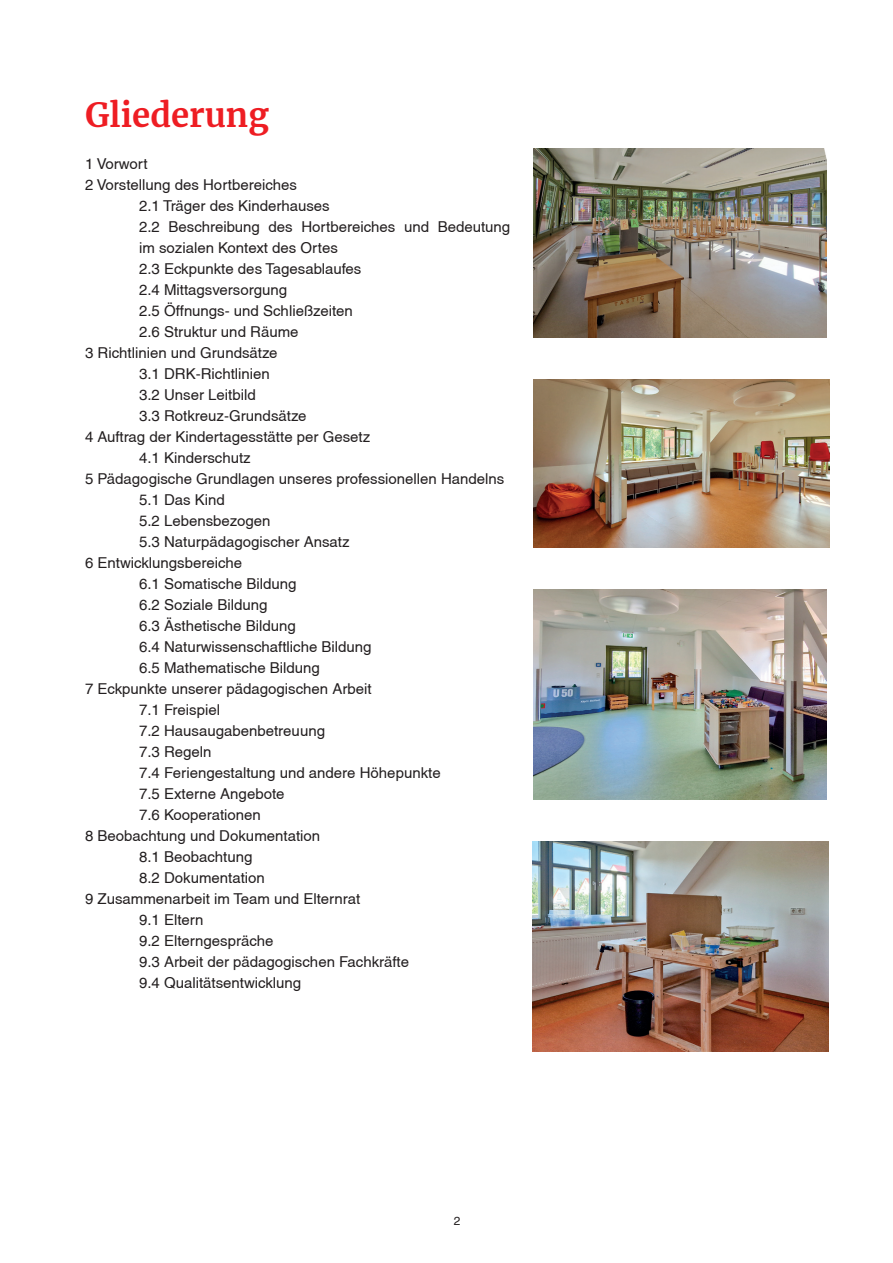
<style>
.page{position:relative;width:893px;height:1263px;background:#fff}
.page>*{position:absolute;margin:0;border:0;box-sizing:border-box;transform-origin:0 0}
.t1{font:700 33px "Merriweather";color:#ee1d23}
.t2{font:15px "Helvetica";color:#231f20}
.t3{font:12px "Helvetica";color:#231f20}
</style>
<div class="page">
<img style="left:534px;top:148px;width:293px;height:189px">
<img style="left:534px;top:379px;width:295px;height:168px">
<img style="left:534px;top:589px;width:293px;height:210px">
<img style="left:533px;top:841px;width:295px;height:210px">
<h1 class="t1" style="left:85px;top:92px;width:185px">Gliederung</h1>
<p class="t2" style="left:85px;top:155px;width:64px">1 Vorwort</p>
<p class="t2" style="left:85px;top:176px;width:214px">2 Vorstellung des Hortbereiches</p>
<p class="t2" style="left:139px;top:197px;width:192px">2.1 Träger des Kinderhauses</p>
<p class="t2" style="left:139px;top:218px;width:373px">2.2 Beschreibung des Hortbereiches und Bedeutung</p>
<p class="t2" style="left:139px;top:239px;width:200px">im sozialen Kontext des Ortes</p>
<p class="t2" style="left:139px;top:260px;width:224px">2.3 Eckpunkte des Tagesablaufes</p>
<p class="t2" style="left:139px;top:281px;width:150px">2.4 Mittagsversorgung</p>
<p class="t2" style="left:139px;top:302px;width:215px">2.5 Öffnungs- und Schließzeiten</p>
<p class="t2" style="left:139px;top:323px;width:161px">2.6 Struktur und Räume</p>
<p class="t2" style="left:85px;top:344px;width:194px">3 Richtlinien und Grundsätze</p>
<p class="t2" style="left:139px;top:365px;width:132px">3.1 DRK-Richtlinien</p>
<p class="t2" style="left:139px;top:386px;width:118px">3.2 Unser Leitbild</p>
<p class="t2" style="left:139px;top:407px;width:169px">3.3 Rotkreuz-Grundsätze</p>
<p class="t2" style="left:85px;top:428px;width:287px">4 Auftrag der Kindertagesstätte per Gesetz</p>
<p class="t2" style="left:139px;top:449px;width:113px">4.1 Kinderschutz</p>
<p class="t2" style="left:85px;top:470px;width:421px">5 Pädagogische Grundlagen unseres professionellen Handelns</p>
<p class="t2" style="left:139px;top:491px;width:87px">5.1 Das Kind</p>
<p class="t2" style="left:139px;top:512px;width:133px">5.2 Lebensbezogen</p>
<p class="t2" style="left:139px;top:533px;width:212px">5.3 Naturpädagogischer Ansatz</p>
<p class="t2" style="left:85px;top:554px;width:159px">6 Entwicklungsbereiche</p>
<p class="t2" style="left:139px;top:575px;width:159px">6.1 Somatische Bildung</p>
<p class="t2" style="left:139px;top:596px;width:130px">6.2 Soziale Bildung</p>
<p class="t2" style="left:139px;top:617px;width:158px">6.3 Ästhetische Bildung</p>
<p class="t2" style="left:139px;top:638px;width:234px">6.4 Naturwissenschaftliche Bildung</p>
<p class="t2" style="left:139px;top:659px;width:182px">6.5 Mathematische Bildung</p>
<p class="t2" style="left:85px;top:680px;width:288px">7 Eckpunkte unserer pädagogischen Arbeit</p>
<p class="t2" style="left:139px;top:701px;width:83px">7.1 Freispiel</p>
<p class="t2" style="left:139px;top:722px;width:187px">7.2 Hausaugabenbetreuung</p>
<p class="t2" style="left:139px;top:743px;width:74px">7.3 Regeln</p>
<p class="t2" style="left:139px;top:764px;width:303px">7.4 Feriengestaltung und andere Höhepunkte</p>
<p class="t2" style="left:139px;top:785px;width:147px">7.5 Externe Angebote</p>
<p class="t2" style="left:139px;top:806px;width:123px">7.6 Kooperationen</p>
<p class="t2" style="left:85px;top:827px;width:237px">8 Beobachtung und Dokumentation</p>
<p class="t2" style="left:139px;top:848px;width:115px">8.1 Beobachtung</p>
<p class="t2" style="left:139px;top:869px;width:127px">8.2 Dokumentation</p>
<p class="t2" style="left:85px;top:890px;width:277px">9 Zusammenarbeit im Team und Elternrat</p>
<p class="t2" style="left:139px;top:911px;width:66px">9.1 Eltern</p>
<p class="t2" style="left:139px;top:932px;width:136px">9.2 Elterngespräche</p>
<p class="t2" style="left:139px;top:953px;width:272px">9.3 Arbeit der pädagogischen Fachkräfte</p>
<p class="t2" style="left:139px;top:974px;width:164px">9.4 Qualitätsentwicklung</p>
<p class="t3" style="left:454px;top:1214px;width:8px">2</p>
</div>
